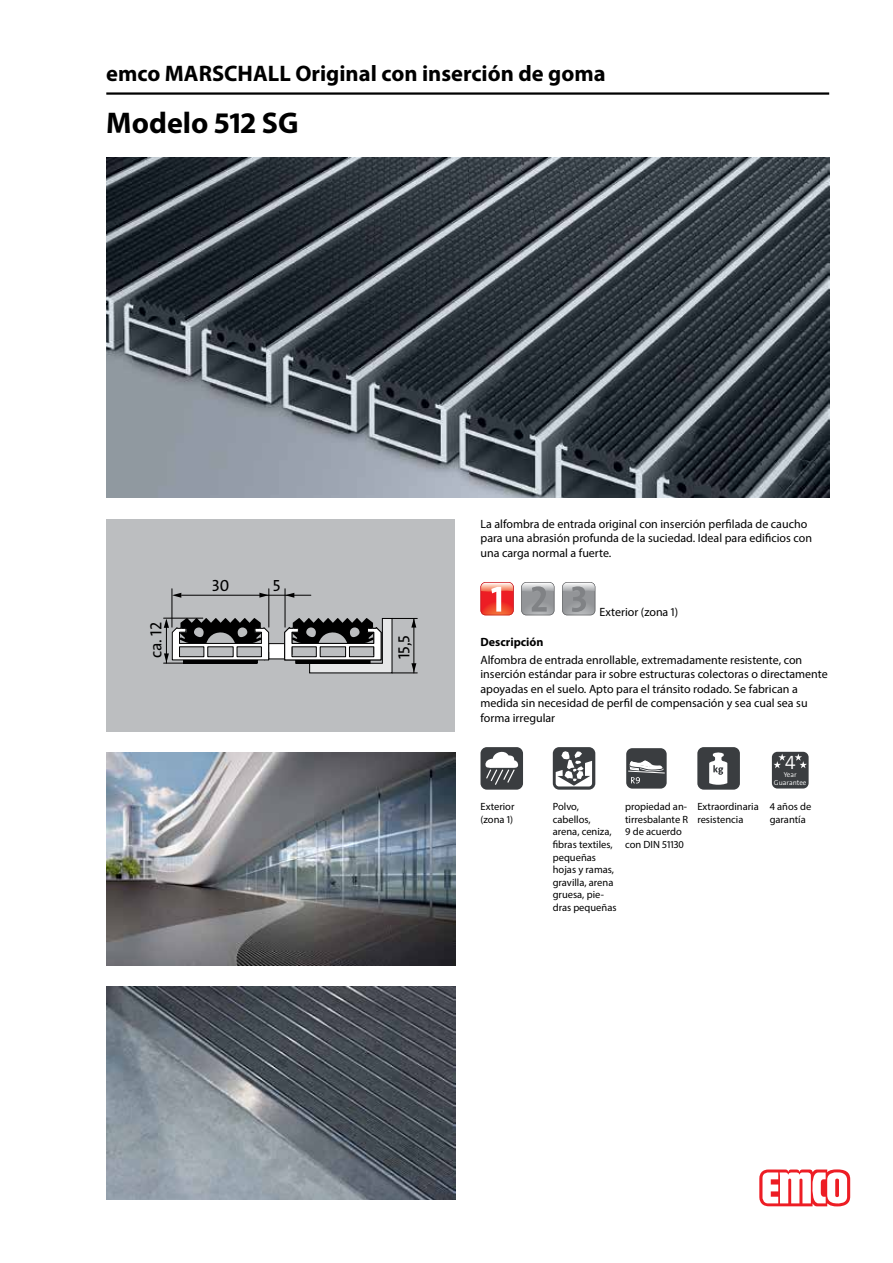
<style>
.page{position:relative;width:893px;height:1263px;background:#fff}
.page>*{position:absolute;margin:0;border:0;box-sizing:border-box;transform-origin:0 0}
.t1{font:700 30px "Myriad Pro";color:#000}
.t2{font:700 22.5px "Myriad Pro";color:#000}
.t3{font:300 19.5px "The Sans Os F";color:#fff}
.t4{font:16.35px "The Sans Os F";color:#000}
.t5{font:12px/14.4px "Myriad Pro";color:#000}
.t6{font:700 12px "Myriad Pro";color:#000}
.t7{font:10.5px/12.6px "Myriad Pro";color:#000}
.t8{font:300 7.05px/7.8px "The Sans Os F";color:#fff;text-align:center}
</style>
<div class="page">
<img style="left:106px;top:157px;width:723px;height:340px">
<hr style="left:106px;top:92px;width:723px;height:3px;background:#000">
<svg style="left:759px;top:1169px;width:91px;height:37px"></svg>
<div style="left:106px;top:519px;width:349px;height:212px;background:#bcbec0"></div>
<hr style="left:182px;top:595px;width:87px;height:1px;background:#000">
<svg style="left:259px;top:593px;width:9px;height:5px"></svg>
<svg style="left:173px;top:593px;width:8px;height:5px"></svg>
<svg style="left:286px;top:593px;width:8px;height:5px"></svg>
<hr style="left:172px;top:589px;width:1px;height:38px;background:#000">
<hr style="left:285px;top:589px;width:1px;height:38px;background:#000">
<hr style="left:268px;top:589px;width:1px;height:38px;background:#000">
<hr style="left:269px;top:595px;width:42px;height:1px;background:#000">
<div style="left:269px;top:644px;width:16px;height:15px;background:#fff"></div>
<div style="left:268px;top:643px;width:17px;height:16px;border:1px solid #000"></div>
<svg style="left:164px;top:618px;width:105px;height:46px"></svg>
<svg style="left:284px;top:618px;width:133px;height:56px"></svg>
<img style="left:106px;top:753px;width:349px;height:212px">
<img style="left:106px;top:986px;width:349px;height:213px">
<svg style="left:521px;top:582px;width:33px;height:33px"></svg>
<svg style="left:562px;top:582px;width:33px;height:33px"></svg>
<svg style="left:480px;top:582px;width:34px;height:33px"></svg>
<div style="left:480px;top:747px;width:43px;height:43px;background:#3a3d40;border-radius:6px"></div>
<svg style="left:485px;top:751px;width:34px;height:34px"></svg>
<svg style="left:553px;top:747px;width:42px;height:43px"></svg>
<svg style="left:556px;top:751px;width:36px;height:35px"></svg>
<div style="left:626px;top:748px;width:41px;height:41px;background:#3a3d40;border-radius:6px"></div>
<svg style="left:628px;top:760px;width:37px;height:23px"></svg>
<div style="left:697px;top:747px;width:43px;height:43px;background:#3a3d40;border-radius:6px"></div>
<svg style="left:709px;top:752px;width:18px;height:33px"></svg>
<div style="left:772px;top:752px;width:37px;height:36px;background:#3a3d40;border-radius:5px"></div>
<svg style="left:773px;top:753px;width:13px;height:15px"></svg>
<svg style="left:795px;top:753px;width:12px;height:15px"></svg>
<h2 class="t2" style="left:106px;top:59px;width:501px">emco MARSCHALL Original con inserción de goma</h2>
<h1 class="t1" style="left:106px;top:103px;width:194px">Modelo 512 SG</h1>
<h3 class="t4" style="left:146px;top:658px;width:38px;rotate:-90deg">ca. 12</h3>
<h3 class="t4" style="left:212px;top:575px;width:19px">30</h3>
<h3 class="t4" style="left:273px;top:575px;width:9px">5</h3>
<h3 class="t4" style="left:393px;top:659px;width:26px;rotate:-90deg">15,5</h3>
<p class="t5" style="left:480px;top:516px;width:333px">La alfombra de entrada original con inserción perfilada de caucho para una abrasión profunda de la suciedad. Ideal para edificios con una carga normal a fuerte.</p>
<p class="t5" style="left:600px;top:605px;width:80px">Exterior (zona 1)</p>
<p class="t6" style="left:480px;top:635px;width:65px">Descripción</p>
<p class="t5" style="left:480px;top:652px;width:349px">Alfombra de entrada enrollable, extremadamente resistente, con inserción estándar para ir sobre estructuras colectoras o directamente apoyadas en el suelo. Apto para el tránsito rodado. Se fabrican a medida sin necesidad de perfil de compensación y sea cual sea su forma irregular</p>
<p class="t7" style="left:480px;top:800px;width:35px">Exterior (zona 1)</p>
<p class="t7" style="left:553px;top:800px;width:65px">Polvo, cabellos, arena, ceniza, fibras textiles, pequeñas hojas y ramas, gravilla, arena gruesa, pie&shy;dras pequeñas</p>
<p class="t7" style="left:625px;top:800px;width:65px">propiedad an&shy;tirresbalante R<br>9 de acuerdo con DIN 51130</p>
<p class="t7" style="left:697px;top:800px;width:63px">Extraordinaria resistencia</p>
<h3 class="t3" style="left:785px;top:750px;width:12px">4</h3>
<p class="t8" style="left:774px;top:771px;width:34px">Year<br>Guarantee</p>
<p class="t7" style="left:770px;top:800px;width:43px">4 años de garantía</p>
</div>
